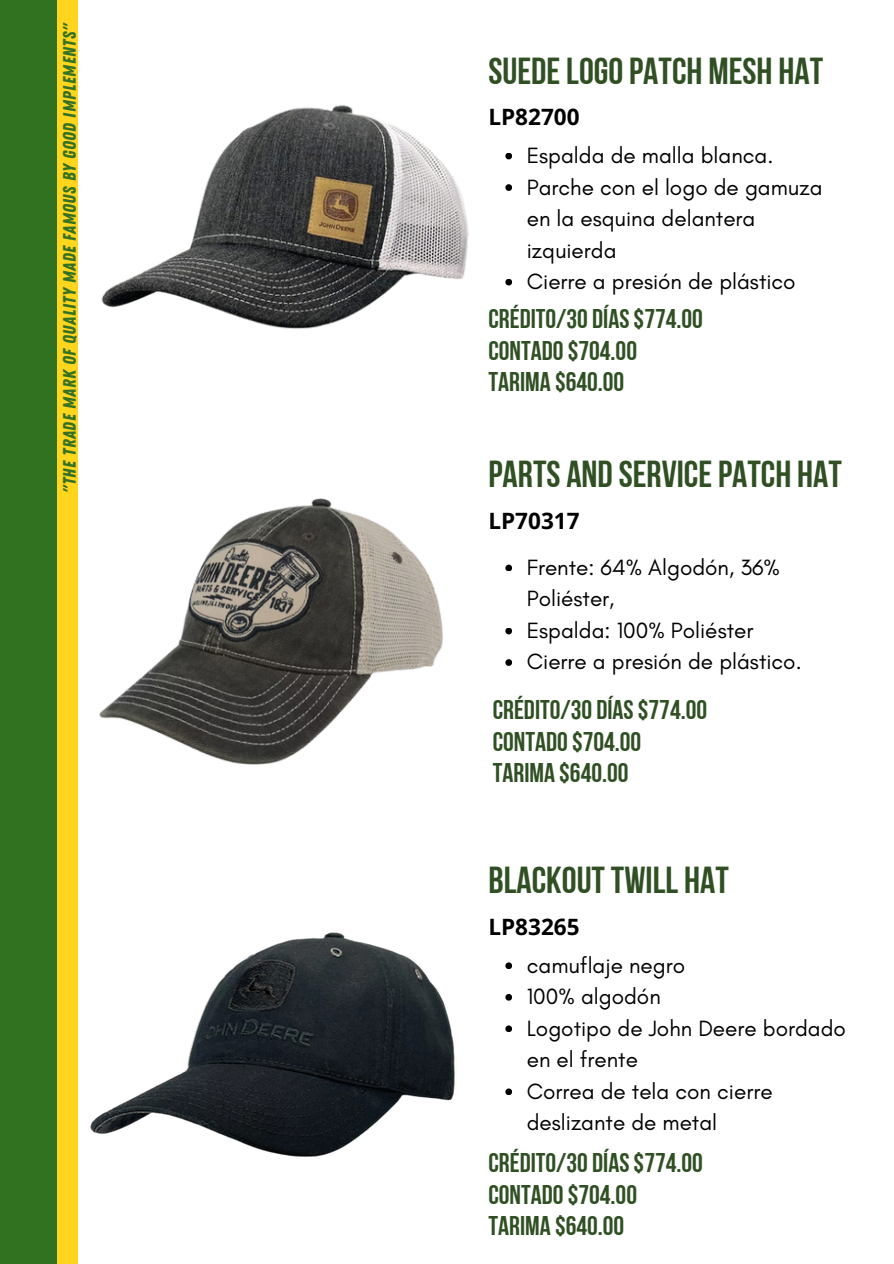
<style>
.page{position:relative;width:894px;height:1264px;background:#fff}
.page>*{position:absolute;margin:0;border:0;box-sizing:border-box;transform-origin:0 0}
.t1{font:37.5px "Bebas Neue Cyrillic";color:#305024}
.t2{font:27px/31.5px "Bebas Neue Cyrillic";color:#305024}
.t3{font:22.5px/31.5px "Glacial Indifference";color:#000}
.t4{font:700 22.5px "Open Sans";color:#000}
.t5{font:18px "Zing Rust Base";letter-spacing:.03em;color:#337124}
</style>
<div class="page">
<div style="left:56px;top:0;width:21px;height:1263px;background:#ffd51e"></div>
<div style="left:0;top:0;width:56px;height:1263px;background:#307220"></div>
<img style="left:101px;top:105px;width:368px;height:224px">
<img style="left:99px;top:498px;width:344px;height:267px">
<img style="left:77px;top:917px;width:378px;height:244px">
<svg style="left:505px;top:153px;width:7px;height:6px"></svg>
<svg style="left:505px;top:184px;width:7px;height:7px"></svg>
<svg style="left:505px;top:279px;width:7px;height:6px"></svg>
<svg style="left:505px;top:564px;width:7px;height:7px"></svg>
<svg style="left:505px;top:628px;width:7px;height:6px"></svg>
<svg style="left:505px;top:659px;width:7px;height:7px"></svg>
<svg style="left:505px;top:962px;width:7px;height:7px"></svg>
<svg style="left:505px;top:994px;width:7px;height:6px"></svg>
<svg style="left:505px;top:1025px;width:7px;height:7px"></svg>
<svg style="left:505px;top:1088px;width:7px;height:7px"></svg>
<p class="t5" style="left:59px;top:493px;width:472px;rotate:-90deg">"THE TRADE MARK OF QUALITY MADE FAMOUS BY GOOD IMPLEMENTS"</p>
<h3 class="t1" style="left:488px;top:56px;width:336px">SUEDELOGOPATCHMESHHAT</h3>
<h3 class="t4" style="left:488px;top:101px;width:93px">LP82700</h3>
<h3 class="t3" style="left:526px;top:139px;width:297px">Espalda de malla blanca.<br>Parche con el logo de gamuza en la esquina delantera izquierda<br>Cierre a presión de plástico</h3>
<h1 class="t2" style="left:488px;top:306px;width:216px">CRÉDITO/30DÍAS$774.00<br>CONTADO$704.00<br>TARIMA$640.00</h1>
<h2 class="t1" style="left:488px;top:459px;width:355px">PARTS ANDSERVICEPATCHHAT</h2>
<h2 class="t4" style="left:488px;top:505px;width:93px">LP70317</h2>
<h1 class="t3" style="left:526px;top:551px;width:276px">Frente: 64% Algodón, 36%<br>Poliéster,<br>Espalda: 100% Poliéster<br>Cierre a presión de plástico.</h1>
<h2 class="t2" style="left:492px;top:696px;width:216px">CRÉDITO/30DÍAS$774.00<br>CONTADO$704.00<br>TARIMA$640.00</h2>
<h1 class="t1" style="left:488px;top:865px;width:242px">BLACKOUTTWILL HAT</h1>
<h1 class="t4" style="left:488px;top:911px;width:93px">LP83265</h1>
<h2 class="t3" style="left:526px;top:949px;width:320px">camuflaje negro<br>100% algodón<br>Logotipo de John Deere bordado en el frente<br>Correa de tela con cierre deslizante de metal</h2>
<h3 class="t2" style="left:488px;top:1149px;width:216px">CRÉDITO/30DÍAS$774.00<br>CONTADO$704.00<br>TARIMA$640.00</h3>
</div>
